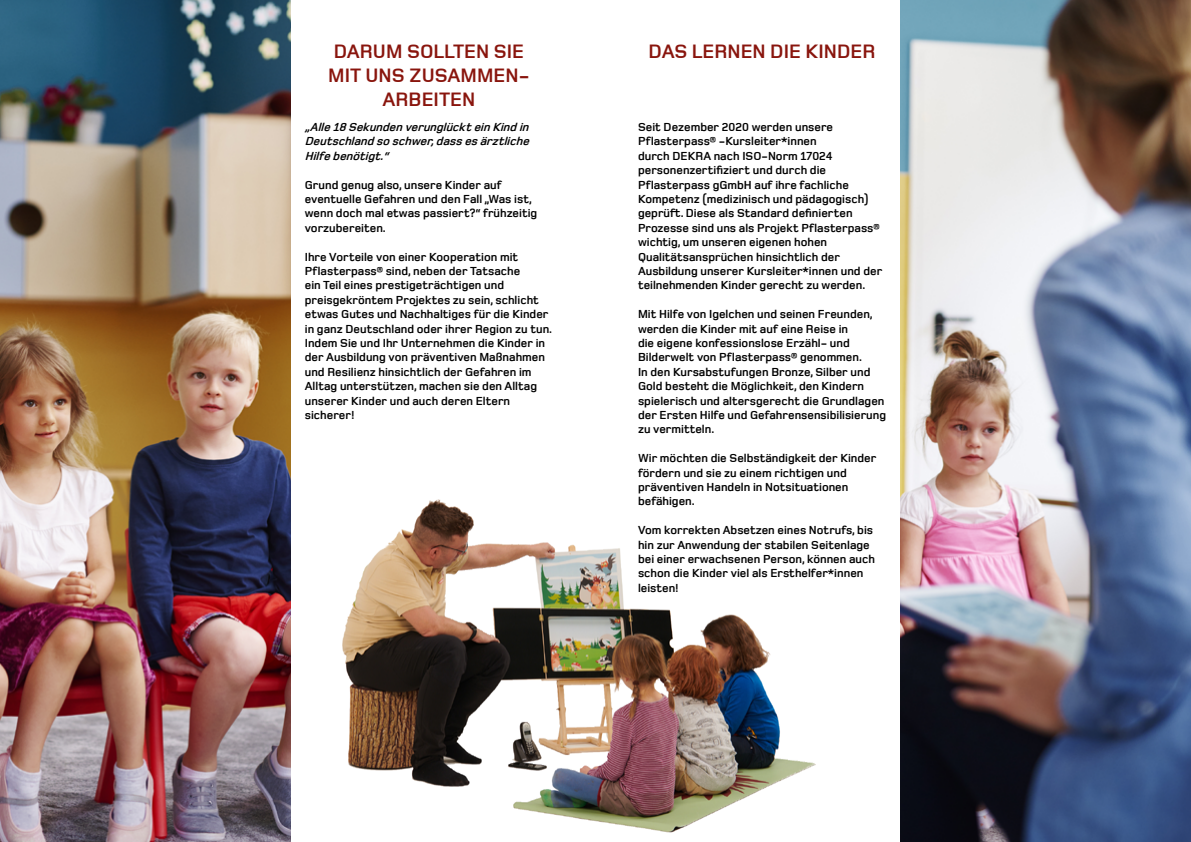
<style>
.page{position:relative;width:1191px;height:842px;background:#fff}
.page>*{position:absolute;margin:0;border:0;box-sizing:border-box;transform-origin:0 0}
.t1{font:700 20px/24px "Foundry Monoline OT3 W08";color:#89150d;text-align:center}
.t2{font:700 12px/14.4px "Foundry Monoline OT3 W08";color:#000}
.t3{font:italic 700 12px/14.4px "Foundry Monoline OT3 W08";color:#000;text-align:justify}
</style>
<div class="page">
<img style="left:342px;top:499px;width:474px;height:334px">
<img style="left:900px;top:0;width:291px;height:842px">
<img style="left:0;top:0;width:291px;height:842px">
<h1 class="t1" style="left:328px;top:38px;width:203px">DARUM SOLLTEN SIE<br>MIT UNS ZUSAMMEN-<br>ARBEITEN</h1>
<h1 class="t1" style="left:648px;top:38px;width:229px">DAS LERNEN DIE KINDER</h1>
<p class="t3" style="left:305px;top:119px;width:230px">„Alle18SekundenverunglückteinKindin Deutschlandsoschwer,dassesärztliche Hilfebenötigt.“</p>
<p class="t2" style="left:305px;top:177px;width:234px">Grund genug also, unsere Kinder auf eventuelle Gefahren und den Fall „Was ist, wenn doch mal etwas passiert?“ frühzeitig vorzubereiten.</p>
<p class="t2" style="left:305px;top:249px;width:249px">Ihre Vorteile von einer Kooperation mit Pflasterpass® sind, neben der Tatsache<br>ein Teil eines prestigeträchtigen und preisgekröntem Projektes zu sein, schlicht etwas Gutes und Nachhaltiges für die Kinder in ganz Deutschland oder ihrer Region zu tun.<br>Indem Sie und Ihr Unternehmen die Kinder in der Ausbildung von präventiven Maßnahmen und Resilienz hinsichtlich der Gefahren im Alltag unterstützen, machen sie den Alltag unserer Kinder und auch deren Eltern sicherer!</p>
<p class="t2" style="left:638px;top:119px;width:246px">Seit Dezember 2020 werden unsere Pflasterpass® -Kursleiter*innen<br>durch DEKRA nach ISO-Norm 17024 personenzertifiziert und durch die Pflasterpass gGmbH auf ihre fachliche Kompetenz (medizinisch und pädagogisch) geprüft. Diese als Standard definierten Prozesse sind uns als Projekt Pflasterpass® wichtig, um unseren eigenen hohen Qualitätsansprüchen hinsichtlich der Ausbildung unserer Kursleiter*innen und der teilnehmenden Kinder gerecht zu werden.</p>
<p class="t2" style="left:638px;top:306px;width:250px">Mit Hilfe von Igelchen und seinen Freunden, werden die Kinder mit auf eine Reise in<br>die eigene konfessionslose Erzähl- und Bilderwelt von Pflasterpass® genommen.<br>In den Kursabstufungen Bronze, Silber und Gold besteht die Möglichkeit, den Kindern spielerisch und altersgerecht die Grundlagen der Ersten Hilfe und Gefahrensensibilisierung zu vermitteln.</p>
<p class="t2" style="left:638px;top:450px;width:240px">Wir möchten die Selbständigkeit der Kinder fördern und sie zu einem richtigen und präventiven Handeln in Notsituationen befähigen.</p>
<p class="t2" style="left:638px;top:522px;width:238px">Vom korrekten Absetzen eines Notrufs, bis hin zur Anwendung der stabilen Seitenlage bei einer erwachsenen Person, können auch schon die Kinder viel als Ersthelfer*innen leisten!</p>
</div>
